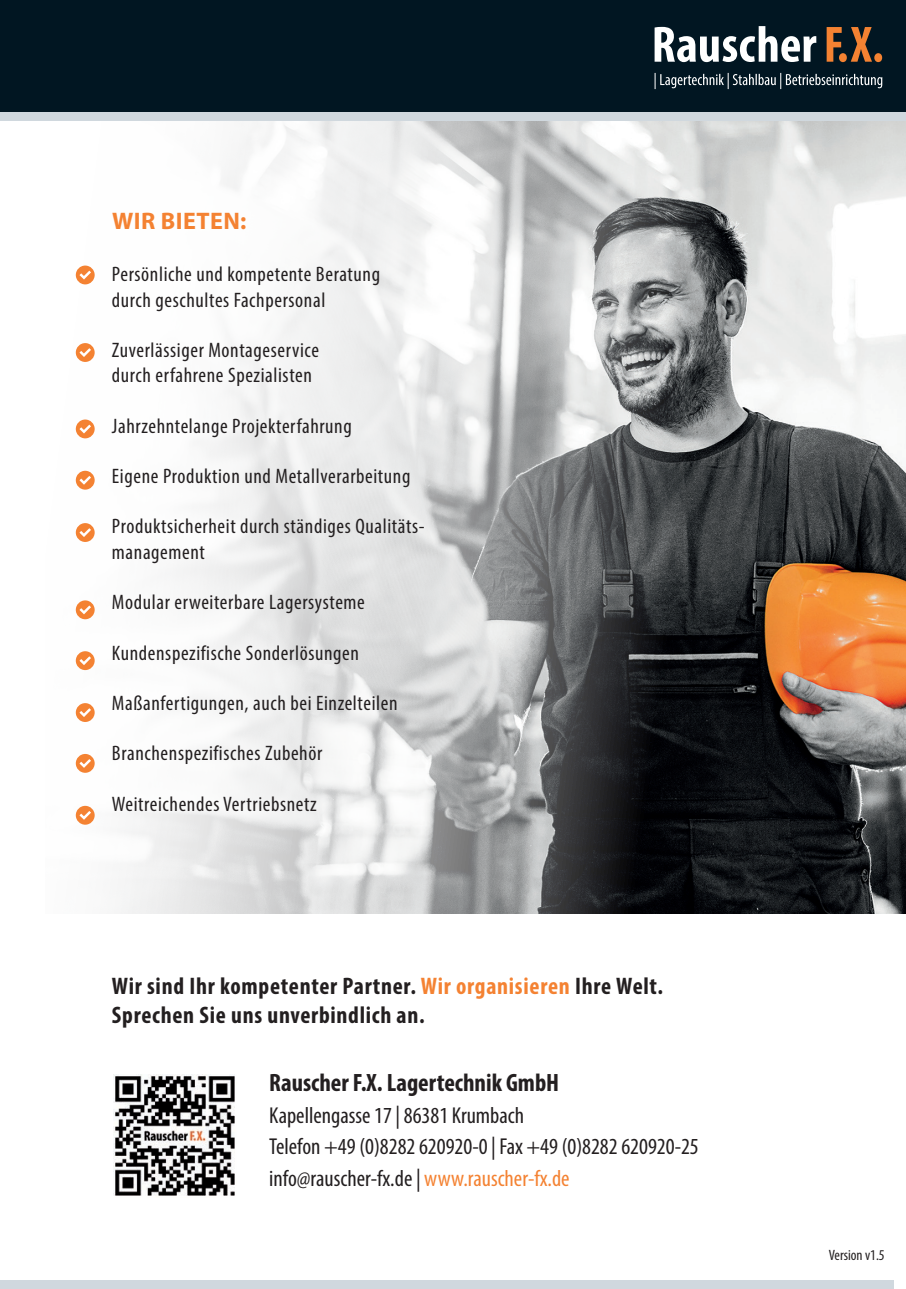
<style>
.page{position:relative;width:906px;height:1289px;background:#fff}
.page>*{position:absolute;margin:0;border:0;box-sizing:border-box;transform-origin:0 0}
.t1{font:700 condensed 25.2px "Myriad Pro";color:#231f20}
.t2{font:700 condensed 24px "Myriad Pro";letter-spacing:.03em;color:#231f20}
.t3{font:700 24px "Myriad Pro";letter-spacing:.02em;color:#f48232}
.t4{font:condensed 23.1px "Myriad Pro";color:#231f20}
.t5{font:condensed 21px "Myriad Pro";letter-spacing:.03em;color:#231f20}
.t6{font:condensed 15px "Myriad Pro";color:#231f20}
.s1{color:#f48232}
</style>
<div class="page">
<div style="left:0;top:0;width:906px;height:112px;background:#011622"></div>
<img style="left:75px;top:121px;width:831px;height:792px">
<svg style="left:826px;top:27px;width:56px;height:35px"></svg>
<svg style="left:654px;top:26px;width:162px;height:36px"></svg>
<svg style="left:654px;top:73px;width:228px;height:16px"></svg>
<img style="left:114px;top:1074px;width:121px;height:122px">
<div style="left:0;top:112px;width:906px;height:9px;background:#d0d8de"></div>
<div style="left:0;top:1280px;width:893px;height:8px;background:#d0d8de"></div>
<div style="left:76px;top:265px;width:19px;height:19px;background:#f48232;border-radius:50%"></div>
<svg style="left:79px;top:271px;width:12px;height:8px"></svg>
<div style="left:76px;top:343px;width:19px;height:19px;background:#f48232;border-radius:50%"></div>
<svg style="left:79px;top:348px;width:12px;height:9px"></svg>
<div style="left:76px;top:419px;width:19px;height:19px;background:#f48232;border-radius:50%"></div>
<svg style="left:79px;top:424px;width:12px;height:9px"></svg>
<div style="left:76px;top:471px;width:19px;height:18px;background:#f48232;border-radius:50%"></div>
<svg style="left:79px;top:476px;width:12px;height:8px"></svg>
<div style="left:76px;top:523px;width:19px;height:19px;background:#f48232;border-radius:50%"></div>
<svg style="left:79px;top:528px;width:12px;height:9px"></svg>
<div style="left:76px;top:600px;width:19px;height:19px;background:#f48232;border-radius:50%"></div>
<svg style="left:79px;top:605px;width:12px;height:9px"></svg>
<div style="left:76px;top:651px;width:19px;height:19px;background:#f48232;border-radius:50%"></div>
<svg style="left:79px;top:656px;width:12px;height:9px"></svg>
<div style="left:76px;top:703px;width:19px;height:19px;background:#f48232;border-radius:50%"></div>
<svg style="left:79px;top:708px;width:12px;height:9px"></svg>
<div style="left:76px;top:754px;width:19px;height:18px;background:#f48232;border-radius:50%"></div>
<svg style="left:79px;top:759px;width:12px;height:9px"></svg>
<div style="left:76px;top:805px;width:19px;height:19px;background:#f48232;border-radius:50%"></div>
<svg style="left:79px;top:811px;width:12px;height:8px"></svg>
<p class="t3" style="left:112px;top:205px;width:136px">WIR BIETEN:</p>
<p class="t5" style="left:112px;top:262px;width:270px">Persönliche und kompetente Beratung</p>
<p class="t5" style="left:112px;top:287px;width:215px">durch geschultes Fachpersonal</p>
<p class="t5" style="left:112px;top:337px;width:209px">Zuverlässiger Montageservice</p>
<p class="t5" style="left:112px;top:362px;width:201px">durch erfahrene Spezialisten</p>
<p class="t5" style="left:112px;top:413px;width:241px">Jahrzehntelange Projekterfahrung</p>
<p class="t5" style="left:112px;top:463px;width:300px">Eigene Produktion und Metallverarbeitung</p>
<p class="t5" style="left:112px;top:514px;width:314px">Produktsicherheit durch ständiges Qualitäts-</p>
<p class="t5" style="left:112px;top:539px;width:94px">management</p>
<p class="t5" style="left:112px;top:589px;width:254px">Modular erweiterbare Lagersysteme</p>
<p class="t5" style="left:112px;top:640px;width:248px">Kundenspezifische Sonderlösungen</p>
<p class="t5" style="left:112px;top:690px;width:287px">Maßanfertigungen, auch bei Einzelteilen</p>
<p class="t5" style="left:112px;top:740px;width:212px">Branchenspezifisches Zubehör</p>
<p class="t5" style="left:112px;top:791px;width:206px">Weitreichendes Vertriebsnetz</p>
<p class="t2" style="left:112px;top:970px;width:552px">Wir sind Ihr kompetenter Partner. <span class="s1">Wir organisieren</span> Ihre Welt.</p>
<p class="t2" style="left:112px;top:999px;width:314px">Sprechen Sie uns unverbindlich an.</p>
<p class="t1" style="left:269px;top:1067px;width:291px">Rauscher F.X. Lagertechnik GmbH</p>
<p class="t4" style="left:269px;top:1101px;width:256px">Kapellengasse 17 | 86381 Krumbach</p>
<p class="t4" style="left:269px;top:1132px;width:431px">Telefon +49 (0)8282 620920-0 | Fax +49 (0)8282 620920-25</p>
<p class="t4" style="left:269px;top:1164px;width:302px">info@rauscher-fx.de | <span class="s1">www.rauscher-fx.de</span></p>
<p class="t6" style="left:829px;top:1245px;width:57px">Version v1.5</p>
</div>
